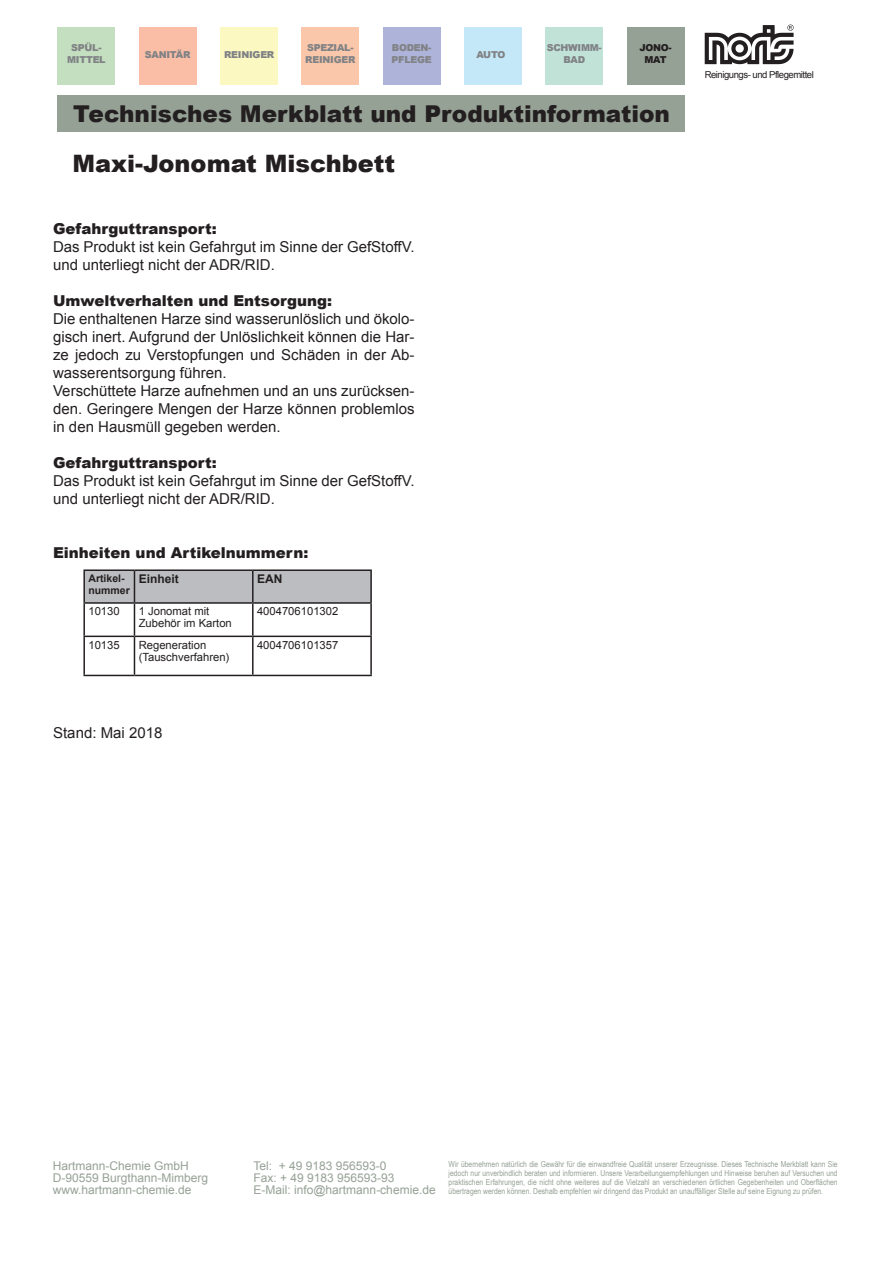
<style>
.page{position:relative;width:893px;height:1263px;background:#fff}
.page>*{position:absolute;margin:0;border:0;box-sizing:border-box;transform-origin:0 0}
.t1{font:900 24px "Arial";color:#231f20}
.t2{font:900 23.25px "Arial";color:#231f20}
.t3{font:15px/18px "Arial";color:#231f20}
.t4{font:900 15px "Arial";color:#231f20}
.t5{font:12px/12px "Arial";color:#96a196}
.t6{font:700 12px "Arial";color:#231f20}
.t7{font:11.25px/12px "Arial";color:#231f20}
.t8{font:700 10.5px/12px "Arial";color:#231f20}
.t9{font:900 9.6px/12.3px "Arial";letter-spacing:-.025em;color:#808285}
.t10{font:9.6px "Arial";letter-spacing:-.05em;color:#231f20}
.t11{font:900 9.6px/12.3px "Arial";letter-spacing:-.025em;color:#231f20;text-align:center}
.t12{font:8.25px/9px "Arial Narrow";color:#96a196;text-align:justify}
</style>
<div class="page">
<div style="left:383px;top:27px;width:58px;height:58px;background:#aeb3d9"></div>
<div style="left:464px;top:27px;width:58px;height:58px;background:#c4e8f7"></div>
<div style="left:301px;top:27px;width:58px;height:58px;background:#fbc7aa"></div>
<div style="left:220px;top:27px;width:58px;height:58px;background:#fbf8c1"></div>
<div style="left:627px;top:27px;width:58px;height:58px;background:#96a196"></div>
<div style="left:545px;top:27px;width:58px;height:58px;background:#c1e3d7"></div>
<div style="left:57px;top:27px;width:58px;height:58px;background:#c3dfbf"></div>
<div style="left:139px;top:27px;width:58px;height:58px;background:#fabda6"></div>
<svg style="left:705px;top:25px;width:89px;height:39px"></svg>
<div style="left:57px;top:95px;width:628px;height:37px;background:#96a196"></div>
<div style="left:85px;top:571px;width:285px;height:31px;background:#bcbdc0"></div>
<hr style="left:83px;top:571px;width:2px;height:31px;background:#231f20">
<hr style="left:83px;top:569px;width:51px;height:2px;background:#231f20">
<hr style="left:83px;top:602px;width:51px;height:2px;background:#231f20">
<hr style="left:134px;top:571px;width:1px;height:31px;background:#231f20">
<hr style="left:134px;top:569px;width:119px;height:2px;background:#231f20">
<hr style="left:134px;top:602px;width:119px;height:2px;background:#231f20">
<hr style="left:252px;top:571px;width:2px;height:31px;background:#231f20">
<hr style="left:370px;top:571px;width:2px;height:31px;background:#231f20">
<hr style="left:253px;top:569px;width:119px;height:2px;background:#231f20">
<hr style="left:253px;top:602px;width:119px;height:2px;background:#231f20">
<hr style="left:83px;top:604px;width:2px;height:32px;background:#231f20">
<hr style="left:134px;top:604px;width:1px;height:32px;background:#231f20">
<hr style="left:252px;top:604px;width:2px;height:32px;background:#231f20">
<hr style="left:370px;top:604px;width:2px;height:32px;background:#231f20">
<hr style="left:83px;top:637px;width:2px;height:38px;background:#231f20">
<hr style="left:83px;top:636px;width:51px;height:1px;background:#231f20">
<hr style="left:83px;top:675px;width:51px;height:1px;background:#231f20">
<hr style="left:134px;top:637px;width:1px;height:38px;background:#231f20">
<hr style="left:134px;top:636px;width:119px;height:1px;background:#231f20">
<hr style="left:134px;top:675px;width:119px;height:1px;background:#231f20">
<hr style="left:252px;top:637px;width:2px;height:38px;background:#231f20">
<hr style="left:370px;top:637px;width:2px;height:38px;background:#231f20">
<hr style="left:253px;top:636px;width:119px;height:1px;background:#231f20">
<hr style="left:253px;top:675px;width:119px;height:1px;background:#231f20">
<p class="t9" style="left:67px;top:41px;width:40px;text-align:center">SPÜL-<br>MITTEL</p>
<p class="t9" style="left:145px;top:48px;width:47px">SANITÄR</p>
<p class="t9" style="left:305px;top:41px;width:52px">SPEZIAL-<br>REINIGER</p>
<p class="t9" style="left:392px;top:41px;width:42px">BODEN-<br>PFLEGE</p>
<p class="t9" style="left:224px;top:48px;width:52px">REINIGER</p>
<p class="t9" style="left:476px;top:48px;width:30px">AUTO</p>
<p class="t9" style="left:547px;top:41px;width:57px;text-align:center">SCHWIMM-<br>BAD</p>
<p class="t11" style="left:639px;top:41px;width:34px">JONO-<br>MAT</p>
<h2 class="t2" style="left:73px;top:97px;width:598px">Technisches Merkblatt und Produktinformation</h2>
<h1 class="t1" style="left:73px;top:146px;width:324px">Maxi-Jonomat Mischbett</h1>
<p class="t4" style="left:53px;top:218px;width:165px">Gefahrguttransport:</p>
<p class="t3" style="left:53px;top:238px;width:363px">Das Produkt ist kein Gefahrgut im Sinne der GefStoffV. und unterliegt nicht der ADR/RID.</p>
<p class="t4" style="left:53px;top:290px;width:280px">Umweltverhalten und Entsorgung:</p>
<p class="t3" style="left:53px;top:310px;width:363px">Die enthaltenen Harze sind wasserunlöslich und ökolo&shy;gisch inert. Aufgrund der Unlöslichkeit können die Har&shy;ze jedoch zu Verstopfungen und Schäden in der Ab&shy;wasserentsorgung führen.<br>Verschüttete Harze aufnehmen und an uns zurücksen&shy;den. Geringere Mengen der Harze können problemlos in den Hausmüll gegeben werden.</p>
<p class="t4" style="left:53px;top:452px;width:165px">Gefahrguttransport:</p>
<p class="t3" style="left:53px;top:472px;width:363px">Das Produkt ist kein Gefahrgut im Sinne der GefStoffV. und unterliegt nicht der ADR/RID.</p>
<p class="t4" style="left:53px;top:542px;width:257px">Einheiten und Artikelnummern:</p>
<p class="t8" style="left:88px;top:573px;width:43px">Artikel&shy;nummer</p>
<p class="t6" style="left:139px;top:571px;width:42px">Einheit</p>
<p class="t6" style="left:257px;top:571px;width:27px">EAN</p>
<p class="t7" style="left:88px;top:606px;width:33px">10130</p>
<p class="t7" style="left:139px;top:606px;width:95px">1 Jonomat mit<br>Zubehör im Karton</p>
<p class="t7" style="left:257px;top:606px;width:83px">4004706101302</p>
<p class="t7" style="left:88px;top:639px;width:33px">10135</p>
<p class="t7" style="left:139px;top:639px;width:92px">Regeneration (Tauschverfahren)</p>
<p class="t7" style="left:257px;top:639px;width:83px">4004706101357</p>
<p class="t3" style="left:53px;top:724px;width:111px">Stand: Mai 2018</p>
<p class="t10" style="left:705px;top:68px;width:111px">Reinigungs- und Pflegemittel</p>
<p class="t5" style="left:53px;top:1159px;width:157px">Hartmann-Chemie GmbH<br>D-90559 Burgthann-Mimberg www.hartmann-chemie.de</p>
<p class="t12" style="left:449px;top:1159px;width:391px">Wir übernehmen natürlich die Gewähr für die einwandfreie Qualität unserer Erzeugnisse. Dieses Technische Merkblatt kann Sie jedoch nur unverbindlich beraten und informieren. Unsere Verarbeitungsempfehlungen und Hinweise beruhen auf Versuchen und praktischen Erfahrungen, die nicht ohne weiteres auf die Vielzahl an verschiedenen örtlichen Gegebenheiten und Oberflächen übertragen werden können. Deshalb empfehlen wir dringend das Produkt an unauffälliger Stelle auf seine Eignung zu prüfen.</p>
<p class="t5" style="left:253px;top:1159px;width:184px">Tel: + 49 9183 956593-0<br>Fax: + 49 9183 956593-93<br>E-Mail: info@hartmann-chemie.de</p>
</div>
